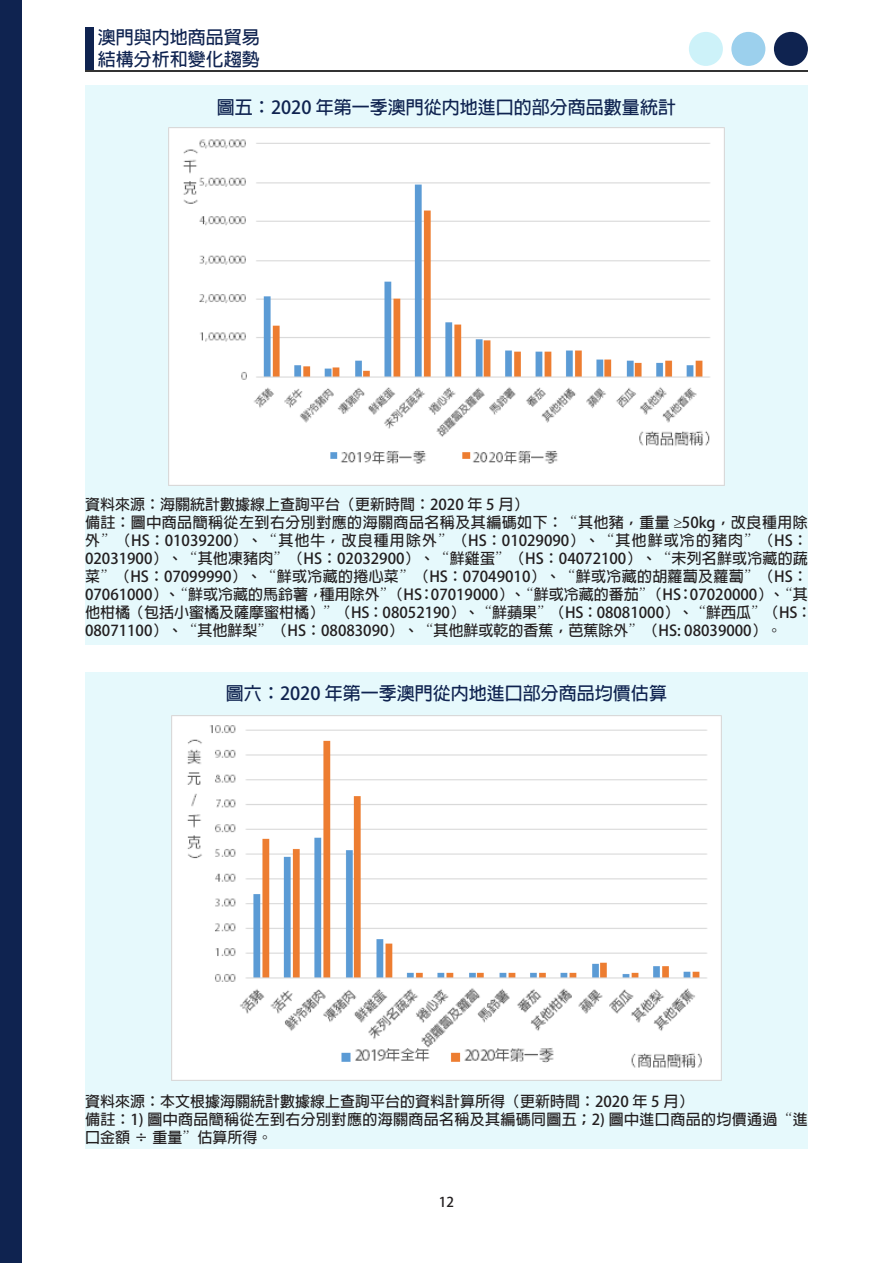
<style>
.page{position:relative;width:893px;height:1263px;background:#fff}
.page>*{position:absolute;margin:0;border:0;box-sizing:border-box;transform-origin:0 0}
.t1{font:700 18px/21.6px "Adobe Fan Heiti Std";color:#0f2350}
.t2{font:700 15px/18px "Adobe Fan Heiti Std";color:#231f20}
.t3{font:700 15px/18px "Adobe Fan Heiti Std";letter-spacing:.025em;color:#231f20}
.t4{font:700 13.5px "Adobe Fan Heiti Std";color:#231f20}
.s1{font-family:"Adobe Ming Std";font-weight:300}
</style>
<div class="page">
<div style="left:774px;top:32px;width:34px;height:34px;background:#0f2350;border-radius:50%"></div>
<div style="left:731px;top:32px;width:34px;height:34px;background:#9cd0ed;border-radius:50%"></div>
<div style="left:689px;top:32px;width:34px;height:34px;background:#cdf2f9;border-radius:50%"></div>
<hr style="left:85px;top:71px;width:723px;height:1px;background:#333">
<div style="left:85px;top:28px;width:9px;height:42px;background:#0f2350"></div>
<div style="left:0;top:0;width:21px;height:1263px;background:#0f2350"></div>
<div style="left:85px;top:85px;width:723px;height:559px;background:#e6f9fc"></div>
<img style="left:169px;top:128px;width:555px;height:357px">
<div style="left:85px;top:672px;width:723px;height:476px;background:#e6f9fc"></div>
<img style="left:172px;top:715px;width:549px;height:366px">
<p class="t1" style="left:98px;top:27px;width:164px">澳門與內地商品貿易結構分析和變化趨勢</p>
<p class="t1" style="left:217px;top:97px;width:460px">圖五：2020 年第一季澳門從內地進口的部分商品數量統計</p>
<p class="t2" style="left:85px;top:496px;width:445px">資料來源：海關統計數據線上查詢平台（更新時間：2020 年 5 月）</p>
<p class="t2" style="left:85px;top:514px;width:728px">備註：圖中商品簡稱從左到右分別對應的海關商品名稱及其編碼如下：<span class="s1">“</span>其他豬，重量 ≥50kg，改良種用除外<span class="s1">”</span>（HS：01039200）、<span class="s1">“</span>其他牛，改良種用除外<span class="s1">”</span>（HS：01029090）、<span class="s1">“</span>其他鮮或冷的豬肉<span class="s1">”</span>（HS：02031900）、<span class="s1">“</span>其他凍豬肉<span class="s1">”</span>（HS：02032900）、<span class="s1">“</span>鮮雞蛋<span class="s1">”</span>（HS：04072100）、<span class="s1">“</span>未列名鮮或冷藏的蔬菜<span class="s1">”</span>（HS：07099990）、<span class="s1">“</span>鮮或冷藏的捲心菜<span class="s1">”</span>（HS：07049010）、<span class="s1">“</span>鮮或冷藏的胡蘿蔔及蘿蔔<span class="s1">”</span>（HS：07061000）、<span class="s1">“</span>鮮或冷藏的馬鈴薯，種用除外<span class="s1">”</span>（HS：07019000）、<span class="s1">“</span>鮮或冷藏的番茄<span class="s1">”</span>（HS：07020000）、<span class="s1">“</span>其他柑橘（包括小蜜橘及薩摩蜜柑橘）<span class="s1">”</span>（HS：08052190）、<span class="s1">“</span>鮮蘋果<span class="s1">”</span>（HS：08081000）、<span class="s1">“</span>鮮西瓜<span class="s1">”</span>（HS：08071100）、<span class="s1">“</span>其他鮮梨<span class="s1">”</span>（HS：08083090）、<span class="s1">“</span>其他鮮或乾的香蕉，芭蕉除外<span class="s1">”</span>（HS: 08039000）。</p>
<p class="t1" style="left:226px;top:683px;width:442px">圖六：2020 年第一季澳門從內地進口部分商品均價估算</p>
<p class="t2" style="left:85px;top:1093px;width:610px">資料來源：本文根據海關統計數據線上查詢平台的資料計算所得（更新時間：2020 年 5 月）</p>
<p class="t3" style="left:85px;top:1111px;width:724px">備註：1) 圖中商品簡稱從左到右分別對應的海關商品名稱及其編碼同圖五；2) 圖中進口商品的均價通過<span class="s1">“</span>進口金額 ÷ 重量<span class="s1">”</span>估算所得。</p>
<p class="t4" style="left:439px;top:1194px;width:17px">12</p>
</div>
